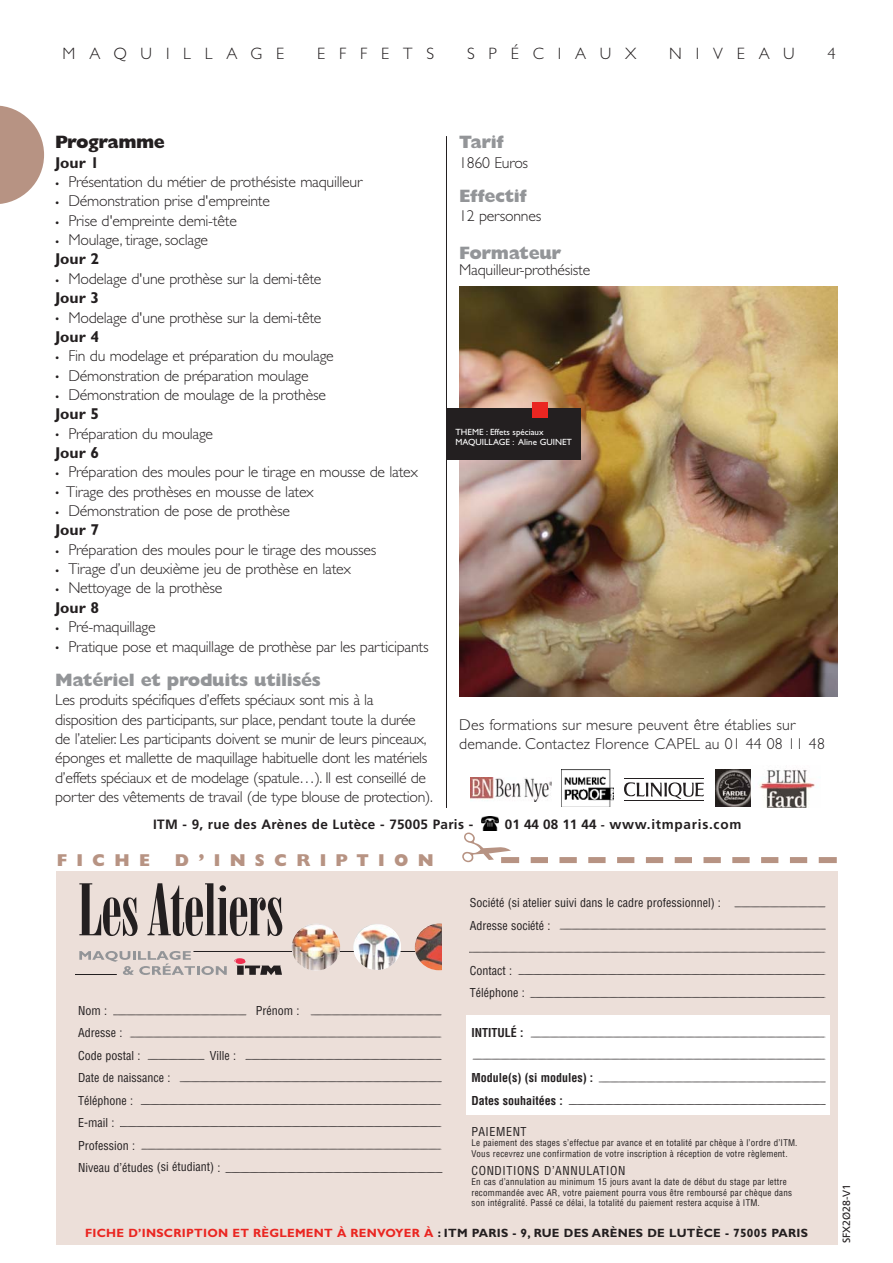
<style>
.page{position:relative;width:893px;height:1263px;background:#fff}
.page>*{position:absolute;margin:0;border:0;box-sizing:border-box;transform-origin:0 0}
.t1{font:800 18px "Gill Sans";letter-spacing:-.02em;color:#939598}
.t2{font:800 18px "Gill Sans";letter-spacing:-.02em;color:#231f20}
.t3{font:800 17.25px "Gill Sans";letter-spacing:.535em;color:#b79383}
.t4{font:300 16.5px "Gill Sans";letter-spacing:.84em;color:#231f20}
.t5{font:300 15.75px/19.4px "Gill Sans";letter-spacing:-.015em;color:#231f20}
.t6{font:300 15.75px/19.4px "Gill Sans";letter-spacing:.01em;color:#231f20}
.t7{font:700 13.5px "Frutiger";letter-spacing:.02em;color:#231f20}
.t8{font:700 13.5px "Frutiger";letter-spacing:.055em;color:#231f20}
.t9{font:condensed 12px/22.5px "Helvetica";color:#231f20}
.t10{font:700 12px "Gill Sans";letter-spacing:.02em;color:#231f20}
.t11{font:700 condensed 12px/22.5px "Helvetica";color:#231f20}
.t12{font:condensed 12px "Helvetica";letter-spacing:.05em;color:#231f20}
.t13{font:10.5px "Frutiger";color:#231f20}
.t14{font:condensed 9px/10.5px "Helvetica";letter-spacing:.025em;color:#231f20}
.t15{font:9px/10.8px "Gill Sans";color:#fff}
.s1{font-weight:700}
.s2{font-size:12px}
.s3{color:#ea2621}
</style>
<div class="page">
<svg style="left:0;top:105px;width:44px;height:99px"></svg>
<hr style="left:446px;top:136px;width:1px;height:672px;background:#231f20">
<div style="left:57px;top:871px;width:781px;height:373px;background:#ecdfd9"></div>
<svg style="left:79px;top:883px;width:59px;height:53px"></svg>
<svg style="left:147px;top:883px;width:135px;height:53px"></svg>
<svg style="left:234px;top:958px;width:48px;height:17px"></svg>
<hr style="left:193px;top:951px;width:248px;height:1px;background:#231f20">
<hr style="left:75px;top:974px;width:42px;height:1px;background:#231f20">
<svg style="left:79px;top:951px;width:148px;height:24px"></svg>
<svg style="left:519px;top:857px;width:300px;height:6px"></svg>
<div style="left:501px;top:857px;width:18px;height:6px;background:#b79383"></div>
<div style="left:819px;top:857px;width:18px;height:6px;background:#b79383"></div>
<div style="left:466px;top:1015px;width:364px;height:100px;background:#fff"></div>
<svg style="left:114px;top:1015px;width:132px;height:1px"></svg>
<svg style="left:130px;top:1037px;width:312px;height:1px"></svg>
<svg style="left:147px;top:1059px;width:58px;height:1px"></svg>
<svg style="left:246px;top:1059px;width:196px;height:1px"></svg>
<svg style="left:179px;top:1081px;width:263px;height:1px"></svg>
<svg style="left:140px;top:1104px;width:302px;height:1px"></svg>
<svg style="left:141px;top:1149px;width:301px;height:1px"></svg>
<svg style="left:120px;top:1126px;width:322px;height:1px"></svg>
<svg style="left:225px;top:1172px;width:218px;height:1px"></svg>
<svg style="left:311px;top:1015px;width:131px;height:1px"></svg>
<svg style="left:734px;top:907px;width:91px;height:1px"></svg>
<svg style="left:559px;top:929px;width:267px;height:1px"></svg>
<svg style="left:469px;top:952px;width:357px;height:1px"></svg>
<svg style="left:518px;top:974px;width:308px;height:1px"></svg>
<svg style="left:530px;top:1037px;width:296px;height:1px"></svg>
<svg style="left:472px;top:1059px;width:354px;height:1px"></svg>
<svg style="left:598px;top:1082px;width:228px;height:1px"></svg>
<svg style="left:568px;top:1104px;width:258px;height:1px"></svg>
<img style="left:415px;top:923px;width:48px;height:47px;border-radius:50%">
<img style="left:353px;top:924px;width:48px;height:46px;border-radius:50%">
<img style="left:292px;top:924px;width:48px;height:47px;border-radius:50%">
<div style="left:442px;top:878px;width:26px;height:128px;background:#ecdfd9"></div>
<svg style="left:530px;top:997px;width:296px;height:1px"></svg>
<img style="left:460px;top:287px;width:377px;height:409px">
<img style="left:481px;top:817px;width:17px;height:13px">
<div style="left:446px;top:409px;width:135px;height:51px;background:#231f20"></div>
<div style="left:532px;top:402px;width:16px;height:16px;background:#ea2621"></div>
<img style="left:470px;top:777px;width:81px;height:24px">
<img style="left:715px;top:770px;width:36px;height:36px">
<img style="left:561px;top:769px;width:52px;height:38px">
<img style="left:759px;top:769px;width:56px;height:38px">
<hr style="left:624px;top:778px;width:80px;height:1px;background:#231f20">
<hr style="left:624px;top:800px;width:80px;height:1px;background:#231f20">
<svg style="left:624px;top:782px;width:80px;height:17px"></svg>
<p class="t4" style="left:63px;top:48px;width:223px">MAQUILLAGE</p>
<p class="t4" style="left:317px;top:48px;width:119px">EFFETS</p>
<p class="t4" style="left:467px;top:48px;width:171px">SPÉCIAUX</p>
<p class="t4" style="left:669px;top:48px;width:127px">NIVEAU</p>
<p class="t4" style="left:827px;top:48px;width:10px">4</p>
<p class="t2" style="left:55px;top:136px;width:111px">Programme</p>
<p class="t5" style="left:55px;top:154px;width:375px"><span class="s1">Jour 1<br>.</span> Présentation du métier de prothésiste maquilleur<br><span class="s1">.</span> Démonstration prise d'empreinte<br><span class="s1">.</span> Prise d'empreinte demi-tête<br><span class="s1">.</span> Moulage, tirage, soclage<br><span class="s1">Jour 2<br>.</span> Modelage d'une prothèse sur la demi-tête<br><span class="s1">Jour 3<br>.</span> Modelage d'une prothèse sur la demi-tête<br><span class="s1">Jour 4<br>.</span> Fin du modelage et préparation du moulage<br><span class="s1">.</span> Démonstration de préparation moulage<br><span class="s1">.</span> Démonstration de moulage de la prothèse<br><span class="s1">Jour 5<br>.</span> Préparation du moulage<br><span class="s1">Jour 6<br>.</span> Préparation des moules pour le tirage en mousse de latex<br><span class="s1">.</span> Tirage des prothèses en mousse de latex<br><span class="s1">.</span> Démonstration de pose de prothèse<br><span class="s1">Jour 7<br>.</span> Préparation des moules pour le tirage des mousses<br><span class="s1">.</span> Tirage d’un deuxième jeu de prothèse en latex<br><span class="s1">.</span> Nettoyage de la prothèse<br><span class="s1">Jour 8<br>.</span> Pré-maquillage<br><span class="s1">.</span> Pratique pose et maquillage de prothèse par les participants</p>
<p class="t1" style="left:55px;top:674px;width:267px">Matériel et produits utilisés</p>
<p class="t5" style="left:55px;top:692px;width:379px">Les produits spécifiques d’effets spéciaux sont mis à la disposition des participants, sur place, pendant toute la durée de l’atelier. Les participants doivent se munir de leurs pinceaux, éponges et mallette de maquillage habituelle dont les matériels d’effets spéciaux et de modelage (spatule…). Il est conseillé de porter des vêtements de travail (de type blouse de protection).</p>
<p class="t1" style="left:459px;top:136px;width:46px">Tarif</p>
<p class="t5" style="left:459px;top:154px;width:70px">1860 Euros</p>
<p class="t1" style="left:459px;top:190px;width:69px">Effectif</p>
<p class="t5" style="left:459px;top:208px;width:84px">12 personnes</p>
<p class="t1" style="left:459px;top:246px;width:104px">Formateur</p>
<p class="t5" style="left:459px;top:262px;width:133px">Maquilleur-prothésiste</p>
<p class="t15" style="left:455px;top:427px;width:118px">THEME : Effets spéciaux<br>MAQUILLAGE : Aline GUINET</p>
<p class="t6" style="left:459px;top:716px;width:367px">Des formations sur mesure peuvent être établies sur demande. Contactez Florence CAPEL au 01 44 08 11 48</p>
<p class="t7" style="left:153px;top:818px;width:322px">ITM - 9, rue des Arènes de Lutèce - 75005 Paris -</p>
<p class="t8" style="left:505px;top:818px;width:238px">01 44 08 11 44 <span class="s2">-</span> www.itmparis.com</p>
<p class="t3" style="left:57px;top:854px;width:95px">FICHE</p>
<p class="t3" style="left:175px;top:854px;width:260px">D’INSCRIPTION</p>
<p class="t9" style="left:470px;top:893px;width:253px">Société (si atelier suivi dans le cadre professionnel) :<br>Adresse société :</p>
<p class="t9" style="left:470px;top:960px;width:56px">Contact :<br>Téléphone :</p>
<p class="t9" style="left:78px;top:1000px;width:30px">Nom :</p>
<p class="t9" style="left:256px;top:1000px;width:45px">Prénom :</p>
<p class="t9" style="left:78px;top:1023px;width:64px">Adresse :<br>Code postal :</p>
<p class="t11" style="left:471px;top:1023px;width:53px">INTITULÉ :</p>
<p class="t11" style="left:471px;top:1068px;width:123px">Module(s) (si modules) :<br>Dates souhaitées :</p>
<p class="t9" style="left:210px;top:1045px;width:28px">Ville :</p>
<p class="t9" style="left:78px;top:1068px;width:144px">Date de naissance :<br>Téléphone :<br>E-mail :<br>Profession :<br>Niveau d’études (si étudiant) :</p>
<p class="t12" style="left:471px;top:1126px;width:57px">PAIEMENT</p>
<p class="t14" style="left:471px;top:1138px;width:327px">Le paiement des stages s’effectue par avance et en totalité par chèque à l’ordre d’ITM.<br>Vous recevrez une confirmation de votre inscription à réception de votre règlement.</p>
<p class="t12" style="left:471px;top:1165px;width:155px">CONDITIONS D’ANNULATION</p>
<p class="t14" style="left:471px;top:1177px;width:322px">En cas d’annulation au minimum 15 jours avant la date de début du stage par lettre recommandée avec AR, votre paiement pourra vous être remboursé par chèque dans son intégralité. Passé ce délai, la totalité du paiement restera acquise à ITM.</p>
<p class="t10" style="left:85px;top:1229px;width:724px"><span class="s3">FICHE D’INSCRIPTION ET RÈGLEMENT À RENVOYER À</span> : ITM PARIS - 9, RUE DES ARÈNES DE LUTÈCE - 75005 PARIS</p>
<p class="t13" style="left:842px;top:1243px;width:61px;rotate:-90deg">SFX2Ø28-V1</p>
</div>
